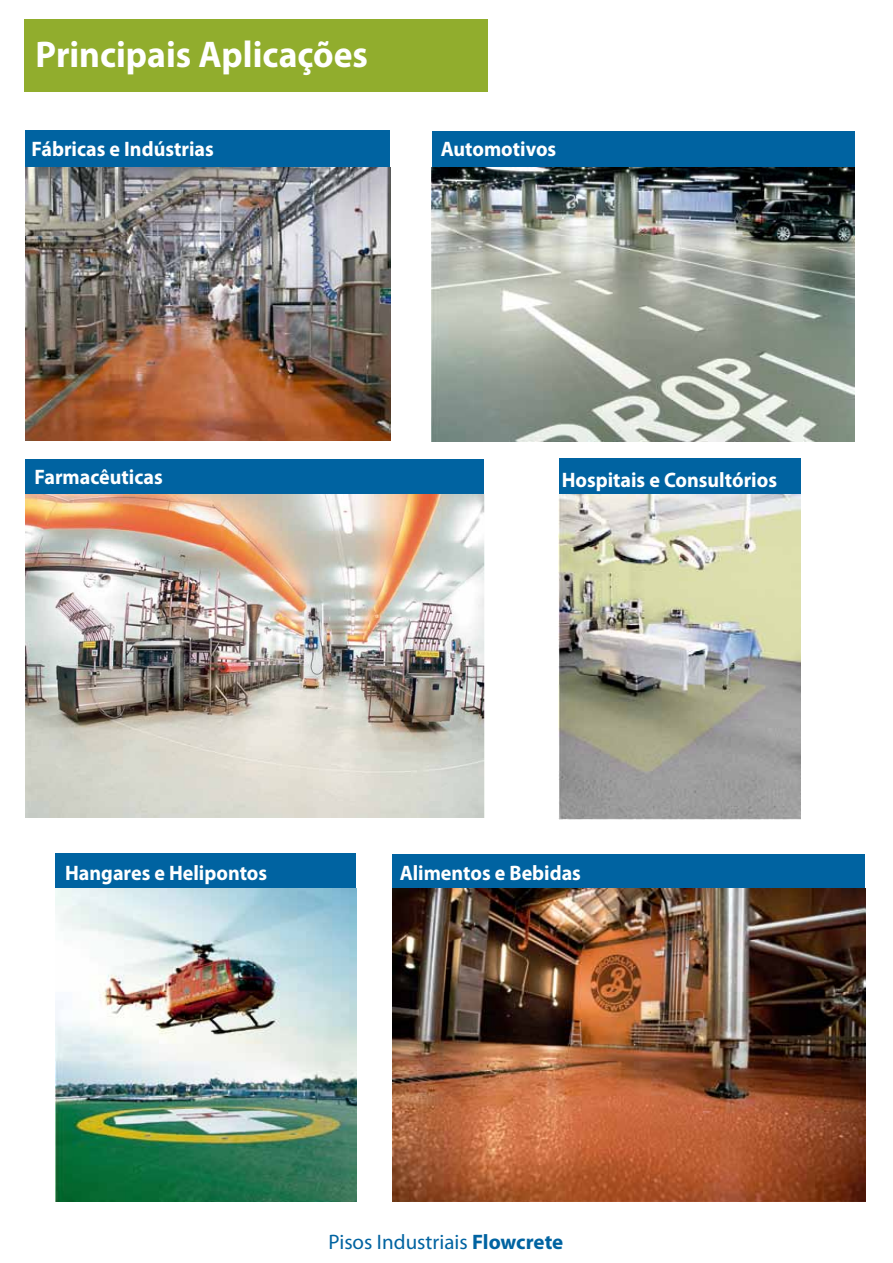
<style>
.page{position:relative;width:893px;height:1263px;background:#fff}
.page>*{position:absolute;margin:0;border:0;box-sizing:border-box;transform-origin:0 0}
.t1{font:700 37.35px "Myriad Pro";color:#fff;scale:.95 1}
.t2{font:700 21px "Myriad Pro";color:#fff;scale:.95 1}
.t3{font:21px "Myriad Pro";color:#0063a1}
.s1{font-weight:700}
</style>
<div class="page">
<div style="left:25px;top:20px;width:463px;height:72px;background:#91ad2d"></div>
<div style="left:26px;top:131px;width:364px;height:36px;background:#0063a1"></div>
<div style="left:432px;top:131px;width:422px;height:37px;background:#0063a1"></div>
<div style="left:26px;top:459px;width:458px;height:36px;background:#0063a1"></div>
<div style="left:559px;top:458px;width:241px;height:37px;background:#0063a1"></div>
<div style="left:56px;top:854px;width:300px;height:36px;background:#0063a1"></div>
<div style="left:393px;top:854px;width:472px;height:36px;background:#0063a1"></div>
<img style="left:26px;top:167px;width:364px;height:274px">
<img style="left:26px;top:495px;width:459px;height:322px">
<img style="left:55px;top:889px;width:301px;height:312px">
<img style="left:432px;top:167px;width:422px;height:275px">
<img style="left:558px;top:495px;width:242px;height:324px">
<img style="left:392px;top:888px;width:474px;height:313px">
<h1 class="t1" style="left:36px;top:30px;width:351px">Principais Aplicações</h1>
<p class="t2" style="left:32px;top:136px;width:193px">Fábricas e Indústrias</p>
<p class="t2" style="left:441px;top:135px;width:123px">Automotivos</p>
<p class="t2" style="left:35px;top:463px;width:136px">Farmacêuticas</p>
<p class="t2" style="left:562px;top:467px;width:228px">Hospitais e Consultórios</p>
<p class="t2" style="left:65px;top:859px;width:214px">Hangares e Helipontos</p>
<p class="t2" style="left:400px;top:860px;width:192px">Alimentos e Bebidas</p>
<p class="t3" style="left:329px;top:1229px;width:236px">Pisos Industriais <span class="s1">Flowcrete</span></p>
</div>
